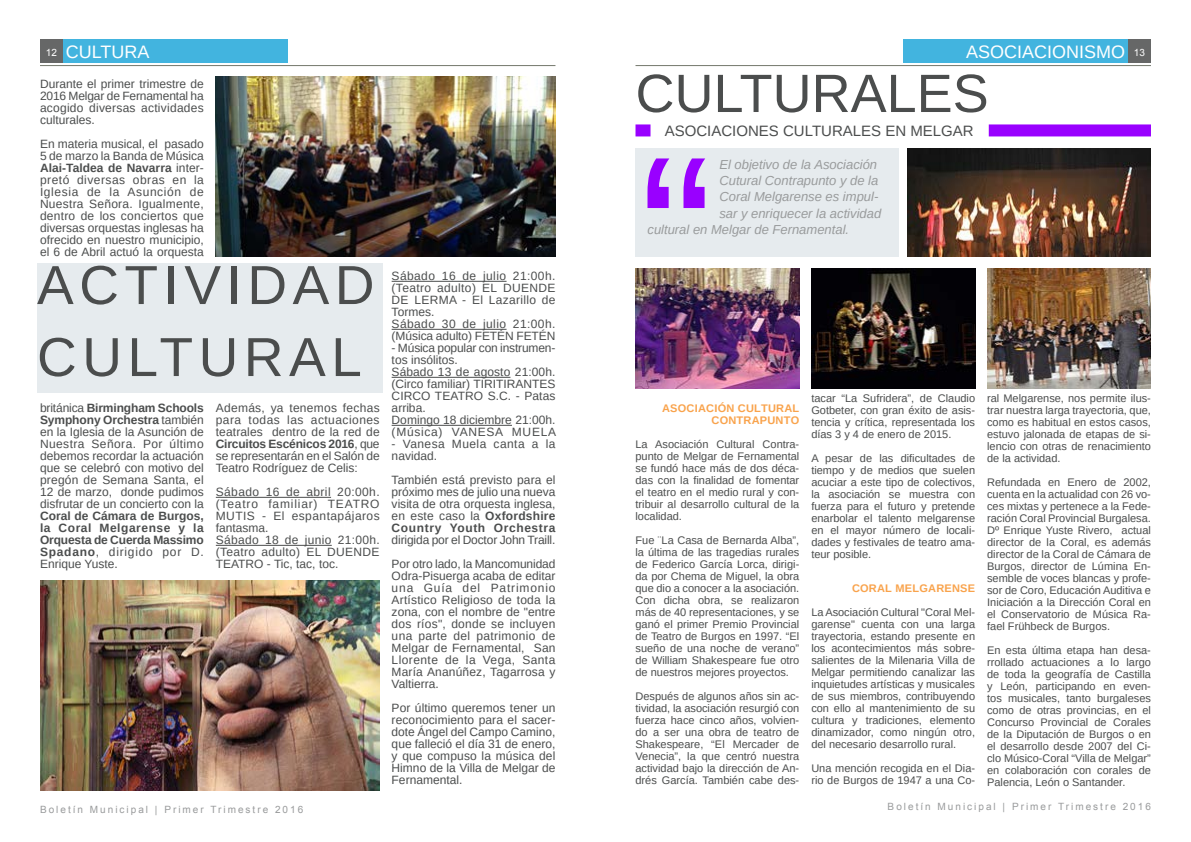
<style>
.page{position:relative;width:1191px;height:842px;background:#fff}
.page>*{position:absolute;margin:0;border:0;box-sizing:border-box;transform-origin:0 0}
.t1{font:55px/72px "Arimo";color:#4b4d4d}
.t2{font:54px "Arimo";color:#4b4d4d}
.t3{font:18px "Arimo";color:#fff}
.t4{font:15px "Arimo";color:#4b4d4d}
.t5{font:italic 13px "Arimo";color:#999b9c}
.t6{font:12px/12px "Arimo";color:#4b4d4d;text-align:justify}
.t7{font:12px/12px "Arimo";letter-spacing:.03em;color:#4b4d4d}
.t8{font:700 12px/12px "Arimo";color:#4b4d4d;text-align:justify}
.t9{font:12px/12px "Arimo";letter-spacing:.035em;color:#4b4d4d}
.t10{font:11px/12px "Arimo";color:#4b4d4d;text-align:justify}
.t11{font:700 11px/12px "Arimo";letter-spacing:.02em;color:#f9a34c;text-align:right}
.t12{font:10px "Arial";letter-spacing:.2em;color:#999b9c}
.t13{font:10px "Arial";color:#fff}
.s1{font-weight:700}
.s2{font-weight:400}
</style>
<div class="page">
<div style="left:1128px;top:40px;width:23px;height:23px;background:#666767"></div>
<div style="left:40px;top:40px;width:23px;height:23px;background:#666767"></div>
<hr style="left:635px;top:65px;width:516px;height:1px;background:#73776c">
<hr style="left:40px;top:65px;width:515px;height:1px;background:#73776c">
<img style="left:40px;top:580px;width:340px;height:211px">
<img style="left:216px;top:76px;width:339px;height:180px">
<div style="left:63px;top:40px;width:225px;height:23px;background:#42b4df"></div>
<img style="left:635px;top:268px;width:164px;height:120px">
<div style="left:903px;top:40px;width:225px;height:23px;background:#42b4df"></div>
<img style="left:811px;top:268px;width:164px;height:120px">
<img style="left:987px;top:268px;width:164px;height:120px">
<img style="left:907px;top:148px;width:244px;height:108px">
<div style="left:635px;top:148px;width:264px;height:108px;background:#e6ebee"></div>
<svg style="left:647px;top:158px;width:58px;height:50px"></svg>
<hr style="left:216px;top:497px;width:115px;height:1px;background:#4b4d4d">
<hr style="left:216px;top:545px;width:116px;height:1px;background:#4b4d4d">
<hr style="left:392px;top:281px;width:114px;height:1px;background:#4b4d4d">
<hr style="left:392px;top:329px;width:114px;height:1px;background:#4b4d4d">
<hr style="left:392px;top:377px;width:118px;height:1px;background:#4b4d4d">
<hr style="left:392px;top:425px;width:120px;height:1px;background:#4b4d4d">
<div style="left:37px;top:263px;width:346px;height:130px;background:#e6ebee"></div>
<div style="left:635px;top:124px;width:15px;height:12px;background:#90f"></div>
<div style="left:988px;top:124px;width:163px;height:12px;background:#90f"></div>
<h3 class="t3" style="left:66px;top:40px;width:85px">CULTURA</h3>
<h3 class="t3" style="left:966px;top:40px;width:161px">ASOCIACIONISMO</h3>
<p class="t13" style="left:46px;top:46px;width:13px">12</p>
<p class="t13" style="left:1133px;top:46px;width:13px">13</p>
<p class="t6" style="left:40px;top:78px;width:165px">Durante el primer trimestre de 2016 Melgar de Fernamental ha acogido diversas actividades culturales.</p>
<p class="t6" style="left:40px;top:138px;width:165px">En materia musical, el pasado 5 de marzo la Banda de Música <span class="s1">Alai-Taldea de Navarra</span> inter&shy;pretó diversas obras en la Iglesia de la Asunción de Nuestra Señora. Igualmente, dentro de los conciertos que diversas orquestas inglesas ha ofrecido en nuestro municipio, el 6 de Abril actuó la orquesta</p>
<h2 class="t2" style="left:635px;top:59px;width:36px">culturales</h2>
<h3 class="t4" style="left:650px;top:121px;width:11px">asociaciones</h3>
<h3 class="t4" style="left:783px;top:121px;width:11px">culturales</h3>
<h3 class="t4" style="left:885px;top:121px;width:35px">en melgar</h3>
<p class="t5" style="left:719px;top:156px;width:159px">El objetivo de la Asociación</p>
<p class="t5" style="left:719px;top:172px;width:160px">Cutural Contrapunto y de la</p>
<p class="t5" style="left:719px;top:188px;width:160px">Coral Melgarense es impul-</p>
<p class="t5" style="left:719px;top:204px;width:163px">sar y enriquecer la actividad</p>
<p class="t5" style="left:647px;top:220px;width:203px">cultural en Melgar de Fernamental.</p>
<h1 class="t1" style="left:37px;top:249px;width:42px">actividad cultural</h1>
<p class="t6" style="left:40px;top:402px;width:165px">británica <span class="s1">Birmingham Schools Symphony Orchestra</span> también en la Iglesia de la Asunción de Nuestra Señora. Por último debemos recordar la actuación que se celebró con motivo del pregón de Semana Santa, el 12 de marzo, donde pudimos disfrutar de un concierto con la</p>
<p class="t8" style="left:40px;top:510px;width:165px">Coral de Cámara de Burgos, la Coral Melgarense y la Orquesta de Cuerda Massimo Spadano<span class="s2">, dirigido por D.<br>Enrique Yuste.</span></p>
<p class="t6" style="left:216px;top:402px;width:165px">Además, ya tenemos fechas para todas las actuaciones teatrales dentro de la red de <span class="s1">Circuitos Escénicos 2016</span>, que se representarán en el Salón de Teatro Rodríguez de Celis:</p>
<p class="t7" style="left:216px;top:486px;width:165px">Sábado 16 de abril 20:00h. (Teatro familiar) TEATRO<br>MUTIS - El espantapájaros fantasma.<br>Sábado 18 de junio 21:00h. (Teatro adulto) EL DUENDE<br>TEATRO - Tic, tac, toc.</p>
<p class="t7" style="left:392px;top:270px;width:165px">Sábado 16 de julio 21:00h. (Teatro adulto) EL DUENDE<br>DE LERMA - El Lazarillo de<br>Tormes.<br>Sábado 30 de julio 21:00h. (Música adulto) FETÉN FETÉN</p>
<p class="t6" style="left:392px;top:342px;width:166px;text-align:left">- Música popular con instrumen&shy;tos insólitos.<br>Sábado 13 de agosto 21:00h. (Circo familiar) TIRITIRANTES<br>CIRCO TEATRO S.C. - Patas arriba.<br>Domingo 18 diciembre 21:00h. (Música) VANESA MUELA</p>
<p class="t9" style="left:392px;top:438px;width:165px">- Vanesa Muela canta a la navidad.</p>
<p class="t6" style="left:392px;top:474px;width:165px">También está previsto para el próximo mes de julio una nueva visita de otra orquesta inglesa, en este caso la <span class="s1">Oxfordshire Country Youth Orchestra</span></p>
<p class="t6" style="left:392px;top:528px;width:165px;line-height:24px">dirigida por el Doctor John Traill.<br>Por otro lado, la Mancomunidad</p>
<p class="t6" style="left:392px;top:570px;width:165px">Odra-Pisuerga acaba de editar una Guía del Patrimonio Artístico Religioso de toda la zona, con el nombre de "entre dos ríos", donde se incluyen una parte del patrimonio de Melgar de Fernamental, San Llorente de la Vega, Santa María Ananúñez, Tagarrosa y Valtierra.</p>
<p class="t6" style="left:392px;top:702px;width:165px">Por último queremos tener un reconocimiento para el sacer&shy;dote Ángel del Campo Camino, que falleció el día 31 de enero, y que compuso la música del Himno de la Villa de Melgar de Fernamental.</p>
<p class="t11" style="left:662px;top:402px;width:139px">ASOCIACIóN CULTURAL<br>CONTRAPUNTO</p>
<p class="t10" style="left:635px;top:438px;width:165px">La Asociación Cultural Contra&shy;punto de Melgar de Fernamental se fundó hace más de dos déca&shy;das con la finalidad de fomentar el teatro en el medio rural y con&shy;tribuir al desarrollo cultural de la localidad.</p>
<p class="t10" style="left:635px;top:534px;width:165px">Fue ¨La Casa de Bernarda Alba”, la última de las tragedias rurales de Federico García Lorca, dirigi&shy;da por Chema de Miguel, la obra que dio a conocer a la asociación.<br>Con dicha obra, se realizaron más de 40 representaciones, y se ganó el primer Premio Provincial de Teatro de Burgos en 1997. “El sueño de una noche de verano” de William Shakespeare fue otro de nuestros mejores proyectos.</p>
<p class="t10" style="left:635px;top:690px;width:165px">Después de algunos años sin ac&shy;tividad, la asociación resurgió con fuerza hace cinco años, volvien&shy;do a ser una obra de teatro de Shakespeare, “El Mercader de Venecia”, la que centró nuestra actividad bajo la dirección de An&shy;drés García. También cabe des-</p>
<p class="t10" style="left:811px;top:392px;width:165px">tacar “La Sufridera”, de Claudio Gotbeter, con gran éxito de asis&shy;tencia y crítica, representada los días 3 y 4 de enero de 2015.</p>
<p class="t10" style="left:811px;top:452px;width:165px">A pesar de las dificultades de tiempo y de medios que suelen acuciar a este tipo de colectivos, la asociación se muestra con fuerza para el futuro y pretende enarbolar el talento melgarense en el mayor número de locali&shy;dades y festivales de teatro ama&shy;teur posible.</p>
<p class="t11" style="left:852px;top:582px;width:125px">CORAL MELGARENSE</p>
<p class="t10" style="left:811px;top:606px;width:165px">La Asociación Cultural "Coral Mel&shy;garense" cuenta con una larga trayectoria, estando presente en los acontecimientos más sobre&shy;salientes de la Milenaria Villa de Melgar permitiendo canalizar las inquietudes artísticas y musicales de sus miembros, contribuyendo con ello al mantenimiento de su cultura y tradiciones, elemento dinamizador, como ningún otro, del necesario desarrollo rural.</p>
<p class="t10" style="left:811px;top:762px;width:165px">Una mención recogida en el Dia&shy;rio de Burgos de 1947 a una Co-</p>
<p class="t10" style="left:987px;top:392px;width:165px">ral Melgarense, nos permite ilus&shy;trar nuestra larga trayectoria, que, como es habitual en estos casos, estuvo jalonada de etapas de si&shy;lencio con otras de renacimiento de la actividad.</p>
<p class="t10" style="left:987px;top:476px;width:165px">Refundada en Enero de 2002, cuenta en la actualidad con 26 vo&shy;ces mixtas y pertenece a la Fede&shy;ración Coral Provincial Burgalesa.<br>Dº Enrique Yuste Rivero, actual director de la Coral, es además director de la Coral de Cámara de Burgos, director de Lúmina En&shy;semble de voces blancas y profe&shy;sor de Coro, Educación Auditiva e Iniciación a la Dirección Coral en el Conservatorio de Música Ra&shy;fael Frühbeck de Burgos.</p>
<p class="t10" style="left:987px;top:644px;width:165px">En esta última etapa han desa&shy;rrollado actuaciones a lo largo de toda la geografía de Castilla y León, participando en even&shy;tos musicales, tanto burgaleses como de otras provincias, en el Concurso Provincial de Corales de la Diputación de Burgos o en el desarrollo desde 2007 del Ci&shy;clo Músico-Coral “Villa de Melgar” en colaboración con corales de Palencia, León o Santander.</p>
<p class="t12" style="left:40px;top:802px;width:265px">Boletín Municipal | Primer Trimestre 2016</p>
<p class="t12" style="left:887px;top:800px;width:265px">Boletín Municipal | Primer Trimestre 2016</p>
</div>
